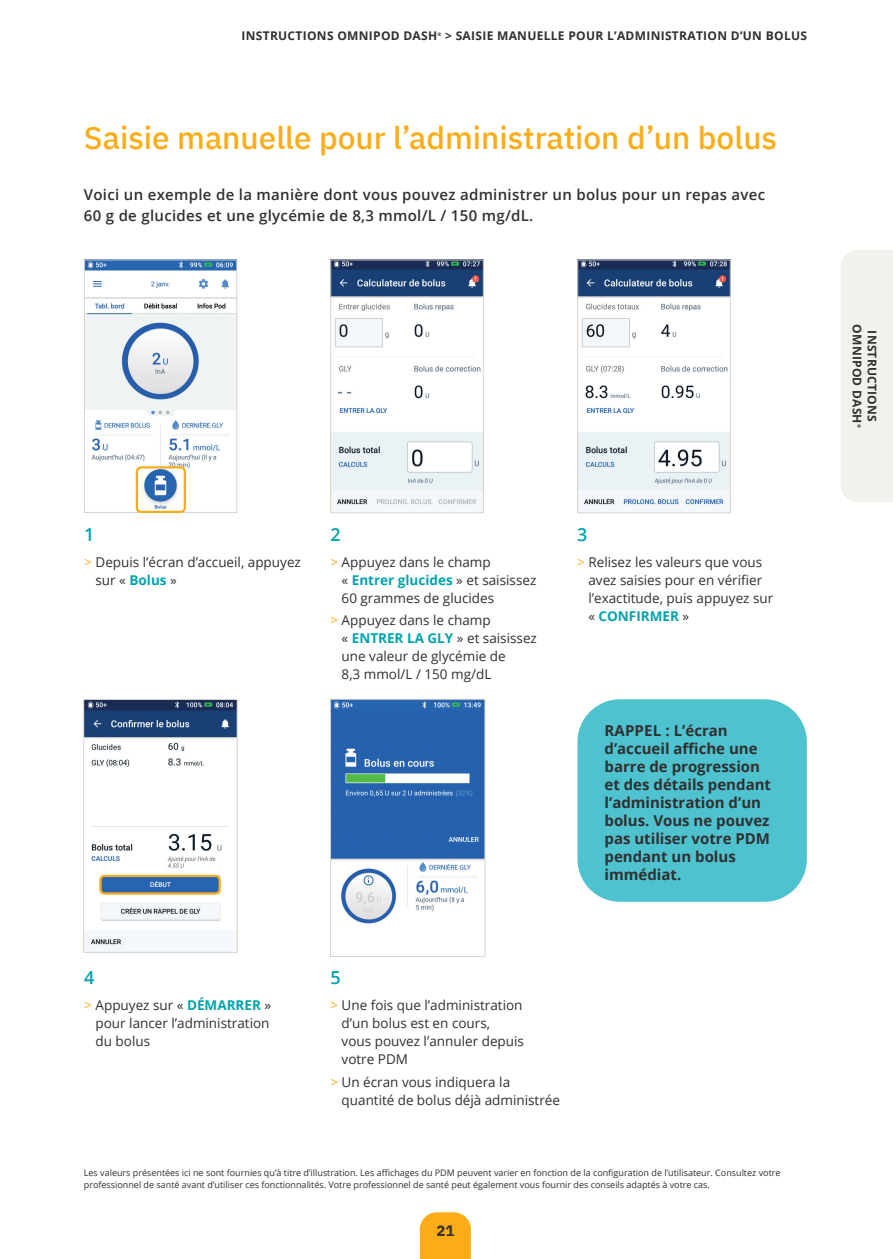
<style>
.page{position:relative;width:893px;height:1259px;background:#fff}
.page>*{position:absolute;margin:0;border:0;box-sizing:border-box;transform-origin:0 0}
.t1{font:500 31.5px "IBM Plex Sans";color:#faad19}
.t2{font:600 18px "Open Sans";color:#00a3ae}
.t3{font:700 15px/18px "Open Sans";color:#312f30}
.t4{font:600 15px/21px "Open Sans";letter-spacing:.02em;color:#312f30}
.t5{font:700 15px "IBM Plex Sans";color:#312f30}
.t6{font:13.5px/18px "Open Sans";color:#312f30}
.Tab_Text_10pt{font:700 12px/15px "Open Sans";letter-spacing:.025em;color:#312f30;text-align:center}
.Text_7_8{font:9px/12px "Open Sans";color:#312f30}
.Tab_Text_10pt-2{font:700 4.8px "Open Sans";color:#312f30}
.s1{color:#faad19}
.s2{font-weight:700;color:#00a3ae}
</style>
<div class="page">
<svg style="left:420px;top:1212px;width:51px;height:47px"></svg>
<img style="left:86px;top:262px;width:149px;height:248px">
<div style="left:84px;top:260px;width:153px;height:253px;border:1px solid #d7d4ca"></div>
<img style="left:332px;top:262px;width:150px;height:249px">
<div style="left:330px;top:260px;width:154px;height:253px;border:1px solid #d7d4ca"></div>
<img style="left:579px;top:262px;width:150px;height:249px">
<div style="left:577px;top:260px;width:154px;height:253px;border:1px solid #d7d4ca"></div>
<img style="left:85px;top:701px;width:151px;height:250px">
<div style="left:83px;top:699px;width:155px;height:254px;border:1px solid #d7d4ca"></div>
<img style="left:332px;top:701px;width:151px;height:223px">
<div style="left:330px;top:699px;width:155px;height:258px;border:1px solid #d7d4ca"></div>
<div style="left:577px;top:699px;width:230px;height:203px;background:#4ec3cf;border-radius:43px"></div>
<div style="left:136px;top:466px;width:50px;height:47px;border:2px solid #faad19;border-radius:4px"></div>
<div style="left:99px;top:875px;width:122px;height:20px;border:2px solid #faad19;border-radius:4px"></div>
<div style="left:841px;top:250px;width:52px;height:252px;background:#f1f2ed"></div>
<p class="Tab_Text_10pt" style="left:242px;top:28px;width:197px">INSTRUCTIONS OMNIPOD DASH</p>
<p class="Tab_Text_10pt-2" style="left:438px;top:31px;width:5px">®</p>
<p class="Tab_Text_10pt" style="left:445px;top:28px;width:363px">&gt; SAISIE MANUELLE POUR L’ADMINISTRATION D’UN BOLUS</p>
<p class="t1" style="left:84px;top:114px;width:695px">Saisie manuelle pour l’administration d’un bolus</p>
<p class="t4" style="left:84px;top:184px;width:683px">Voici un exemple de la manière dont vous pouvez administrer un bolus pour un repas avec<br>60 g de glucides et une glycémie de 8,3 mmol/L / 150 mg/dL.</p>
<p class="t2" style="left:84px;top:522px;width:12px">1</p>
<p class="t6" style="left:96px;top:553px;width:207px;text-indent:-11px"><span class="s1">&gt;</span> Depuis l’écran d’accueil, appuyez sur « <span class="s2">Bolus</span> »</p>
<p class="t2" style="left:330px;top:522px;width:12px">2</p>
<p class="t6" style="left:342px;top:553px;width:196px;text-indent:-11px"><span class="s1">&gt;</span> Appuyez dans le champ<br>« <span class="s2">Entrer glucides</span> » et saisissez<br>60 grammes de glucides</p>
<p class="t6" style="left:342px;top:611px;width:197px;text-indent:-11px"><span class="s1">&gt;</span> Appuyez dans le champ<br>« <span class="s2">ENTRER LA GLY</span> » et saisissez une valeur de glycémie de<br>8,3 mmol/L / 150 mg/dL</p>
<p class="t2" style="left:577px;top:522px;width:12px">3</p>
<p class="t6" style="left:588px;top:553px;width:186px;text-indent:-11px"><span class="s1">&gt;</span> Relisez les valeurs que vous avez saisies pour en vérifier l’exactitude, puis appuyez sur « <span class="s2">CONFIRMER</span> »</p>
<p class="t3" style="left:604px;top:721px;width:168px">RAPPEL : L’écran d’accueil affiche une barre de progression et des détails pendant l’administration d’un bolus. Vous ne pouvez pas utiliser votre PDM pendant un bolus immédiat.</p>
<p class="t2" style="left:84px;top:965px;width:12px">4</p>
<p class="t6" style="left:96px;top:996px;width:177px;text-indent:-11px"><span class="s1">&gt;</span> Appuyez sur « <span class="s2">DÉMARRER</span> » pour lancer l’administration du bolus</p>
<p class="t2" style="left:330px;top:965px;width:12px">5</p>
<p class="t6" style="left:342px;top:996px;width:184px;text-indent:-11px"><span class="s1">&gt;</span> Une fois que l’administration d’un bolus est en cours,<br>vous pouvez l’annuler depuis votre PDM</p>
<p class="t6" style="left:342px;top:1072px;width:220px;text-indent:-11px"><span class="s1">&gt;</span> Un écran vous indiquera la quantité de bolus déjà administrée</p>
<p class="Text_7_8" style="left:84px;top:1166px;width:698px">Les valeurs présentées ici ne sont fournies qu’à titre d’illustration. Les affichages du PDM peuvent varier en fonction de la configuration de l’utilisateur. Consultez votre professionnel de santé avant d’utiliser ces fonctionnalités. Votre professionnel de santé peut également vous fournir des conseils adaptés à votre cas.</p>
<p class="t5" style="left:436px;top:1219px;width:19px">21</p>
<p class="Tab_Text_10pt" style="left:880px;top:324px;width:101px;rotate:90deg">INSTRUCTIONS<br>OMNIPOD DASH</p>
<p class="Tab_Text_10pt-2" style="left:863px;top:424px;width:5px;rotate:90deg">®</p>
</div>
